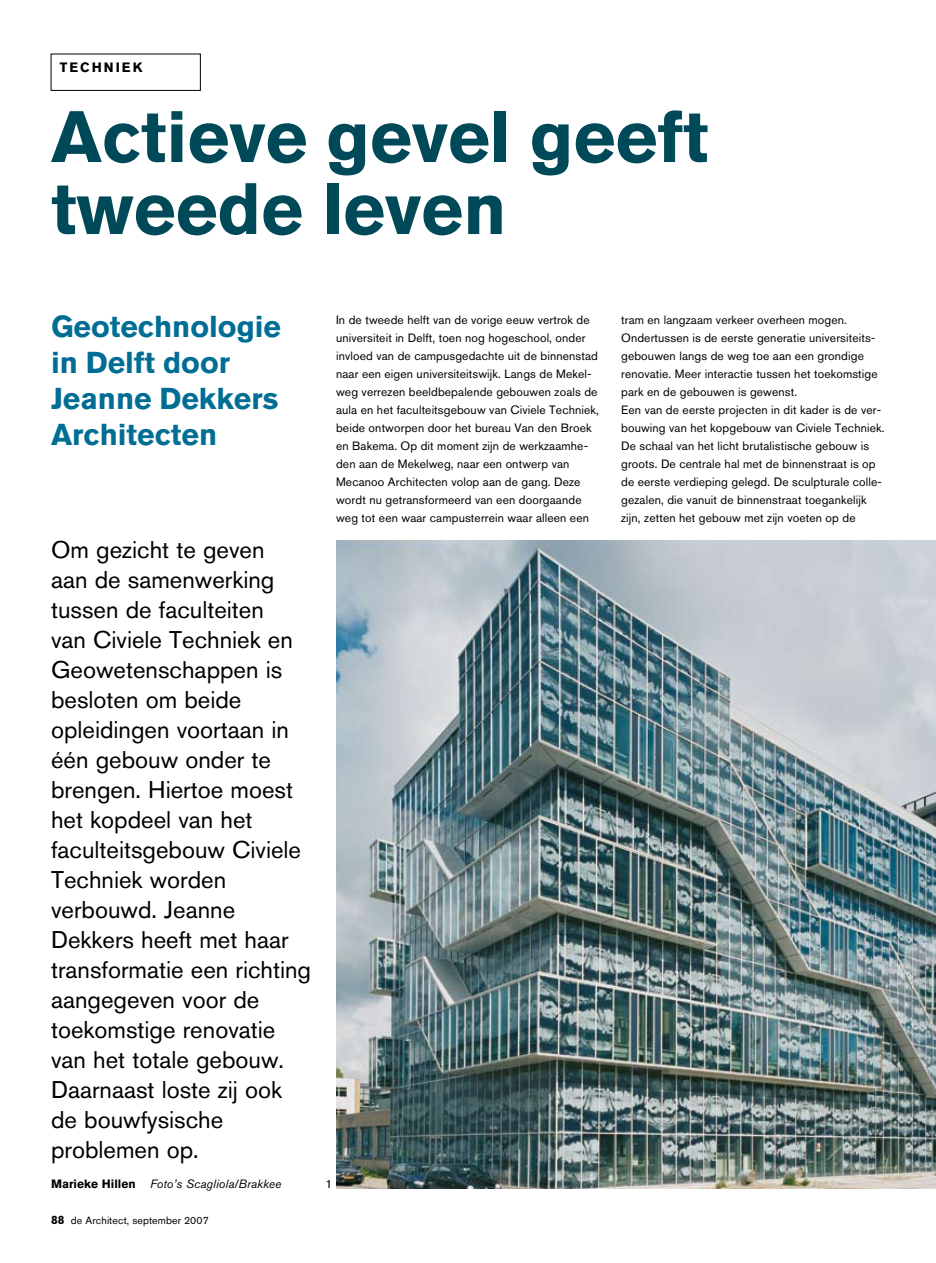
<style>
.page{position:relative;width:936px;height:1263px;background:#fff}
.page>*{position:absolute;margin:0;border:0;box-sizing:border-box;transform-origin:0 0}
.t1{font:700 72px/72px "Akzidenz Grotesk Pro";color:#004958}
.t2{font:700 30px/36px "Akzidenz Grotesk Pro";color:#006e94}
.t3{font:24px/30px "Akzidenz Grotesk Pro";color:#000}
.t4{font:700 13.5px "Akzidenz Grotesk Pro";letter-spacing:.15em;color:#000}
.t5{font:12px/18px "Akzidenz Grotesk Pro";letter-spacing:.01em;color:#000}
.t6{font:italic 12px "Akzidenz Grotesk Pro";letter-spacing:.01em;color:#000}
.t7{font:10.5px "Akzidenz Grotesk Pro";letter-spacing:.01em;color:#000}
.s1{font-weight:700;font-style:normal}
.s2{font-weight:700;font-size:12px}
</style>
<div class="page">
<img style="left:336px;top:540px;width:599px;height:648px">
<div style="left:51px;top:54px;width:149px;height:37px;border:1px solid #000"></div>
<p class="t4" style="left:60px;top:59px;width:84px">TECHNIEK</p>
<p class="t1" style="left:51px;top:100px;width:659px">Actieve gevel geeft tweede leven</p>
<p class="t2" style="left:51px;top:308px;width:231px">Geotechnologie in Delft door<br>Jeanne Dekkers<br>Architecten</p>
<p class="t3" style="left:51px;top:535px;width:261px">Om gezicht te geven<br>aan de samenwerking tussen de faculteiten<br>van Civiele Techniek en<br>Geowetenschappen is besloten om beide opleidingen voortaan in één gebouw onder te brengen. Hiertoe moest het kopdeel van het faculteitsgebouw Civiele<br>Techniek worden verbouwd. Jeanne<br>Dekkers heeft met haar transformatie een richting aangegeven voor de toekomstige renovatie van het totale gebouw.<br>Daarnaast loste zij ook de bouwfysische problemen op.</p>
<p class="t6" style="left:51px;top:1176px;width:232px"><span class="s1">Marieke Hillen</span> Foto’s Scagliola/Brakkee</p>
<p class="t7" style="left:51px;top:1214px;width:159px"><span class="s2">88</span> de Architect, september 2007</p>
<p class="t5" style="left:336px;top:311px;width:264px">In de tweede helft van de vorige eeuw vertrok de universiteit in Delft, toen nog hogeschool, onder invloed van de campusgedachte uit de binnenstad naar een eigen universiteitswijk. Langs de Mekel&shy;weg verrezen beeldbepalende gebouwen zoals de aula en het faculteitsgebouw van Civiele Techniek, beide ontworpen door het bureau Van den Broek en Bakema. Op dit moment zijn de werkzaamhe&shy;den aan de Mekelweg, naar een ontwerp van Mecanoo Architecten volop aan de gang. Deze wordt nu getransformeerd van een doorgaande weg tot een waar campusterrein waar alleen een</p>
<p class="t5" style="left:621px;top:311px;width:265px">tram en langzaam verkeer overheen mogen.<br>Ondertussen is de eerste generatie universiteits&shy;gebouwen langs de weg toe aan een grondige renovatie. Meer interactie tussen het toekomstige park en de gebouwen is gewenst.<br>Een van de eerste projecten in dit kader is de ver&shy;bouwing van het kopgebouw van Civiele Techniek.<br>De schaal van het licht brutalistische gebouw is groots. De centrale hal met de binnenstraat is op de eerste verdieping gelegd. De sculpturale colle&shy;gezalen, die vanuit de binnenstraat toegankelijk zijn, zetten het gebouw met zijn voeten op de</p>
<p class="t5" style="left:325px;top:1175px;width:8px">1</p>
</div>
